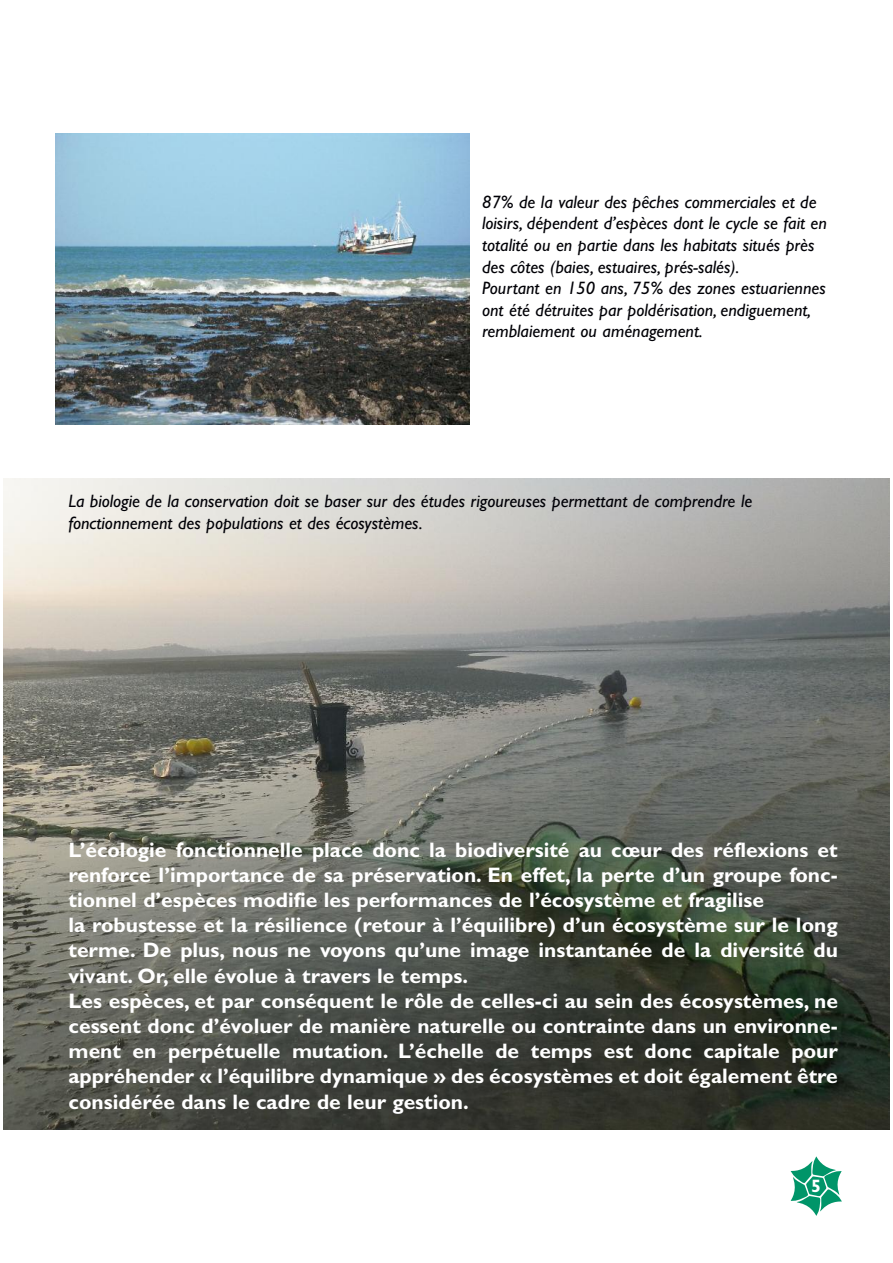
<style>
.page{position:relative;width:893px;height:1263px;background:#fff}
.page>*{position:absolute;margin:0;border:0;box-sizing:border-box;transform-origin:0 0}
.t1{font:700 21px/25.2px "Gill Sans";color:#fff}
.t2{font:italic 18px/21.6px "Gill Sans";color:#000006}
.t3{font:700 18px "Gill Sans";color:#fff}
</style>
<div class="page">
<svg style="left:791px;top:1156px;width:51px;height:60px"></svg>
<img style="left:4px;top:478px;width:885px;height:652px">
<img style="left:55px;top:134px;width:414px;height:290px">
<p class="t2" style="left:482px;top:191px;width:346px">87% de la valeur des pêches commerciales et de loisirs, dépendent d’espèces dont le cycle se fait en totalité ou en partie dans les habitats situés près des côtes (baies, estuaires, prés-salés).<br>Pourtant en 150 ans, 75% des zones estuariennes ont été détruites par poldérisation, endiguement, remblaiement ou aménagement.</p>
<p class="t2" style="left:69px;top:490px;width:685px">La biologie de la conservation doit se baser sur des études rigoureuses permettant de comprendre le fonctionnement des populations et des écosystèmes.</p>
<p class="t1" style="left:68px;top:837px;width:771px">L’écologie fonctionnelle place donc la biodiversité au cœur des réflexions et renforce l’importance de sa préservation. En effet, la perte d’un groupe fonc&shy;tionnel d’espèces modifie les performances de l’écosystème et fragilise<br>la robustesse et la résilience (retour à l’équilibre) d’un écosystème sur le long terme. De plus, nous ne voyons qu’une image instantanée de la diversité du vivant. Or, elle évolue à travers le temps.<br>Les espèces, et par conséquent le rôle de celles-ci au sein des écosystèmes, ne cessent donc d’évoluer de manière naturelle ou contrainte dans un environne&shy;ment en perpétuelle mutation. L’échelle de temps est donc capitale pour appréhender « l’équilibre dynamique » des écosystèmes et doit également être considérée dans le cadre de leur gestion.</p>
<p class="t3" style="left:811px;top:1175px;width:11px">5</p>
</div>
